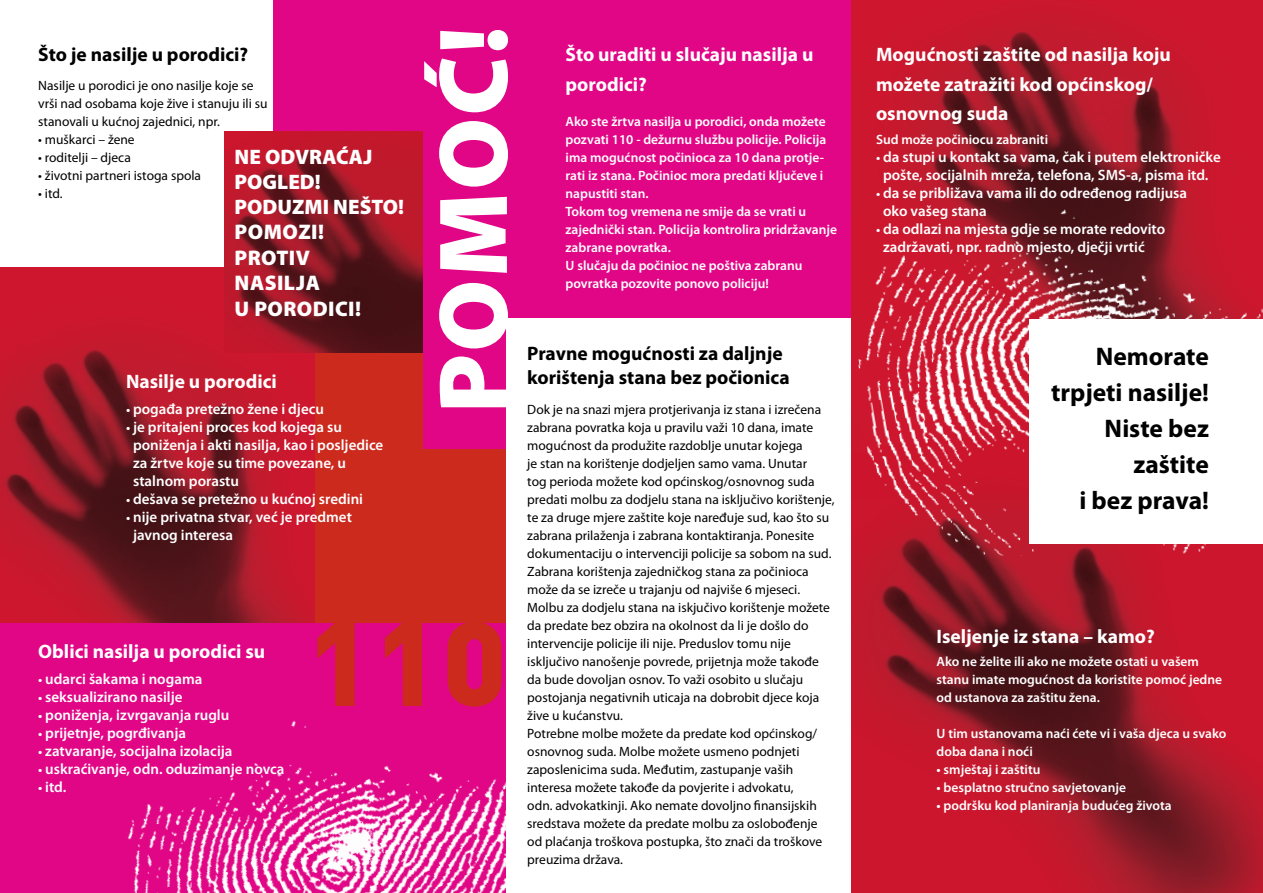
<style>
.page{position:relative;width:1263px;height:893px;background:#fff}
.page>*{position:absolute;margin:0;border:0;box-sizing:border-box;transform-origin:0 0}
.t1{font:900 117.15px "DIN";color:#cb2a1d}
.t2{font:900 99px "Myriad Pro";letter-spacing:.02em;color:#fff}
.t3{font:700 25.5px/36px "Myriad Pro";color:#000;text-align:right}
.t4{font:900 21.15px "Myriad Pro";letter-spacing:.02em;color:#fff}
.t5{font:900 21px/25.2px "Myriad Pro";color:#fff}
.head_negativ{font:700 19.5px/29.2px "Myriad Pro";color:#fff}
.head{font:700 19.5px/23.4px "Myriad Pro";color:#000}
.fließtext_negativ{font:600 15px/18px "Myriad Pro";color:#fff}
.fließtext{font:13.5px/18px "Myriad Pro";color:#000}
.fließtext_negativ-2{font:600 13.5px/18px "Myriad Pro";color:#fff}
.s1{font-size:13.5px}
</style>
<div class="page">
<div style="left:273px;top:0;width:396px;height:893px;background:#e10686"></div>
<img style="left:0;top:268px;width:315px;height:355px">
<div style="left:315px;top:132px;width:246px;height:491px;background:#cb2a1d"></div>
<img style="left:224px;top:132px;width:199px;height:221px">
<img style="left:850px;top:0;width:413px;height:182px">
<img style="left:851px;top:556px;width:412px;height:337px">
<div style="left:423px;top:0;width:427px;height:449px;background:#e10686"></div>
<div style="left:0;top:623px;width:565px;height:270px;background:#e10686"></div>
<div style="left:506px;top:319px;width:344px;height:574px;background:#fff"></div>
<img style="left:127px;top:720px;width:379px;height:173px">
<img style="left:829px;top:182px;width:434px;height:374px">
<div style="left:1029px;top:319px;width:234px;height:224px;background:#fff"></div>
<p class="head" style="left:38px;top:42px;width:212px">Što je nasilje u porodici?</p>
<p class="fließtext" style="left:38px;top:76px;width:231px">Nasilje u porodici je ono nasilje koje se vrši nad osobama koje žive i stanuju ili su stanovali u kućnoj zajednici, npr.</p>
<p class="fließtext" style="left:38px;top:130px;width:98px">• muškarci – žene</p>
<p class="fließtext" style="left:38px;top:148px;width:94px">• roditelji – djeca</p>
<p class="fließtext" style="left:38px;top:166px;width:164px">• životni partneri istoga spola</p>
<p class="fließtext" style="left:38px;top:184px;width:26px">• itd.</p>
<p class="t5" style="left:235px;top:143px;width:171px">NE ODVRAĆAJ<br>POGLED!<br>PODUZMI NEŠTO!</p>
<p class="t4" style="left:235px;top:218px;width:91px">POMOZI!</p>
<p class="t4" style="left:235px;top:243px;width:77px">PROTIV</p>
<p class="t4" style="left:235px;top:269px;width:87px">NASILJA</p>
<p class="t4" style="left:235px;top:294px;width:128px">U PORODICI!</p>
<p class="head_negativ" style="left:126px;top:366px;width:152px">Nasilje u porodici</p>
<p class="fließtext_negativ" style="left:126px;top:400px;width:199px"><span class="s1">•</span> pogađa pretežno žene i djecu</p>
<p class="fließtext_negativ" style="left:133px;top:418px;width:252px;text-indent:-7px"><span class="s1">•</span> je pritajeni proces kod kojega su poniženja i akti nasilja, kao i posljedice za žrtve koje su time povezane, u stalnom porastu</p>
<p class="fließtext_negativ" style="left:126px;top:490px;width:238px"><span class="s1">•</span> dešava se pretežno u kućnoj sredini</p>
<p class="fließtext_negativ" style="left:133px;top:508px;width:220px;text-indent:-7px"><span class="s1">•</span> nije privatna stvar, već je predmet javnog interesa</p>
<p class="t2" style="left:407px;top:413px;width:389px;rotate:-90deg">POMOĆ!</p>
<p class="head_negativ" style="left:38px;top:636px;width:228px">Oblici nasilja u porodici su</p>
<p class="fließtext_negativ" style="left:38px;top:670px;width:166px"><span class="s1">•</span> udarci šakama i nogama</p>
<p class="fließtext_negativ" style="left:38px;top:688px;width:146px"><span class="s1">•</span> seksualizirano nasilje</p>
<p class="fließtext_negativ" style="left:38px;top:706px;width:193px"><span class="s1">•</span> poniženja, izvrgavanja ruglu</p>
<p class="fließtext_negativ" style="left:38px;top:724px;width:149px"><span class="s1">•</span> prijetnje, pogrđivanja</p>
<p class="fließtext_negativ" style="left:38px;top:742px;width:196px"><span class="s1">•</span> zatvaranje, socijalna izolacija</p>
<p class="fließtext_negativ" style="left:38px;top:760px;width:248px"><span class="s1">•</span> uskraćivanje, odn. oduzimanje novca</p>
<p class="fließtext_negativ" style="left:38px;top:778px;width:30px"><span class="s1">•</span> itd.</p>
<p class="t1" style="left:307px;top:585px;width:202px">110</p>
<p class="head_negativ" style="left:566px;top:40px;width:249px">Što uraditi u slučaju nasilja u porodici?</p>
<p class="fließtext_negativ-2" style="left:566px;top:112px;width:262px">Ako ste žrtva nasilja u porodici, onda možete pozvati 110 - dežurnu službu policije. Policija ima mogućnost počinioca za 10 dana protje&shy;rati iz stana. Počinioc mora predati ključeve i napustiti stan.</p>
<p class="fließtext_negativ-2" style="left:566px;top:202px;width:273px">Tokom tog vremena ne smije da se vrati u zajednički stan. Policija kontrolira pridržavanje zabrane povratka.</p>
<p class="fließtext_negativ-2" style="left:566px;top:256px;width:238px">U slučaju da počinioc ne poštiva zabranu povratka pozovite ponovo policiju!</p>
<p class="head" style="left:527px;top:341px;width:264px">Pravne mogućnosti za daljnje korištenja stana bez počionica</p>
<p class="fließtext" style="left:527px;top:400px;width:309px">Dok je na snazi mjera protjerivanja iz stana i izrečena zabrana povratka koja u pravilu važi 10 dana, imate mogućnost da produžite razdoblje unutar kojega<br>je stan na korištenje dodjeljen samo vama. Unutar<br>tog perioda možete kod općinskog/osnovnog suda predati molbu za dodjelu stana na isključivo korištenje, te za druge mjere zaštite koje naređuje sud, kao što su zabrana prilaženja i zabrana kontaktiranja. Ponesite dokumentaciju o intervenciji policije sa sobom na sud.</p>
<p class="fließtext" style="left:527px;top:562px;width:283px">Zabrana korištenja zajedničkog stana za počinioca može da se izreče u trajanju od najviše 6 mjeseci.</p>
<p class="fließtext" style="left:527px;top:598px;width:304px">Molbu za dodjelu stana na iskjučivo korištenje možete da predate bez obzira na okolnost da li je došlo do intervencije policije ili nije. Preduslov tomu nije isključivo nanošenje povrede, prijetnja može takođe da bude dovoljan osnov. To važi osobito u slučaju postojanja negativnih uticaja na dobrobit djece koja žive u kućanstvu.</p>
<p class="fließtext" style="left:527px;top:724px;width:296px">Potrebne molbe možete da predate kod općinskog/ osnovnog suda. Molbe možete usmeno podnjeti zaposlenicima suda. Međutim, zastupanje vaših interesa možete takođe da povjerite i advokatu, odn. advokatkinji. Ako nemate dovoljno finansijskih sredstava možete da predate molbu za oslobođenje od plaćanja troškova postupka, što znači da troškove preuzima država.</p>
<p class="head_negativ" style="left:876px;top:40px;width:296px">Mogućnosti zaštite od nasilja koju možete zatražiti kod općinskog/ osnovnog suda</p>
<p class="fließtext_negativ-2" style="left:876px;top:130px;width:174px">Sud može počiniocu zabraniti</p>
<p class="fließtext_negativ" style="left:876px;top:148px;width:346px;text-align:center"><span class="s1">•</span> da stupi u kontakt sa vama, čak i putem elektroničke pošte, socijalnih mreža, telefona, SMS-a, pisma itd.</p>
<p class="fließtext_negativ" style="left:883px;top:184px;width:306px;text-indent:-7px"><span class="s1">•</span> da se približava vama ili do određenog radijusa oko vašeg stana</p>
<p class="fließtext_negativ" style="left:883px;top:220px;width:284px;text-indent:-7px"><span class="s1">•</span> da odlazi na mjesta gdje se morate redovito zadržavati, npr. radno mjesto, dječji vrtić</p>
<p class="t3" style="left:1051px;top:337px;width:159px">Nemorate trpjeti nasilje!</p>
<p class="t3" style="left:1105px;top:409px;width:106px">Niste bez zaštite</p>
<p class="t3" style="left:1079px;top:481px;width:131px">i bez prava!</p>
<p class="head_negativ" style="left:936px;top:622px;width:220px">Iseljenje iz stana – kamo?</p>
<p class="fließtext_negativ-2" style="left:936px;top:652px;width:287px">Ako ne želite ili ako ne možete ostati u vašem stanu imate mogućnost da koristite pomoć jedne od ustanova za zaštitu žena.</p>
<p class="fließtext_negativ-2" style="left:936px;top:724px;width:291px">U tim ustanovama naći ćete vi i vaša djeca u svako doba dana i noći</p>
<p class="fließtext_negativ-2" style="left:936px;top:760px;width:105px">• smještaj i zaštitu</p>
<p class="fließtext_negativ-2" style="left:936px;top:778px;width:191px">• besplatno stručno savjetovanje</p>
<p class="fließtext_negativ-2" style="left:936px;top:796px;width:237px">• podršku kod planiranja budućeg života</p>
</div>
